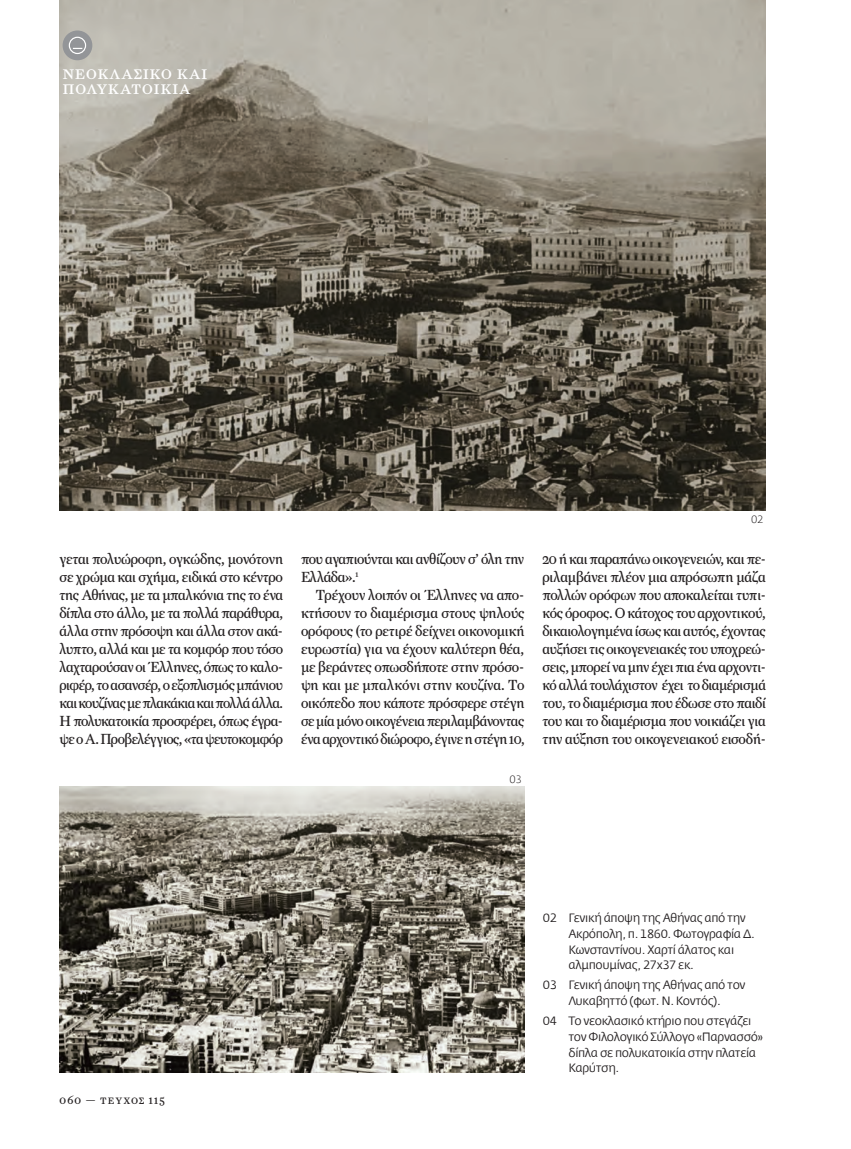
<style>
.page{position:relative;width:851px;height:1149px;background:#fff}
.page>*{position:absolute;margin:0;border:0;box-sizing:border-box;transform-origin:0 0}
.t1{font:18px/15px "Farnham Display GR";letter-spacing:.02em;color:#fff}
.t2{font:14.7px/18px "Farnham Text GR";letter-spacing:-.025em;color:#231f20;text-align:justify;scale:.96 1}
.t3{font:14.7px/18px "Farnham Text GR";letter-spacing:-.025em;color:#231f20;text-align:justify;scale:.95 1}
.t4{font:14.7px "Farnham Text GR";letter-spacing:-.025em;color:#231f20;scale:.94 1}
.t5{font:12px/15.8px "Fedra Sans Greek Book TF";letter-spacing:-.03em;color:#231f20}
.t6{font:12px "Farnham Text GR";letter-spacing:.1em;color:#231f20;scale:.96 1}
.t7{font:10.5px "Fedra Sans Greek Light TF";color:#231f20}
</style>
<div class="page">
<img style="left:60px;top:0;width:705px;height:510px">
<div style="left:63px;top:30px;width:29px;height:30px;background:#939598;border-radius:50%"></div>
<div style="left:69px;top:37px;width:17px;height:17px;border:1px solid #fff;border-radius:50%"></div>
<img style="left:60px;top:786px;width:464px;height:285px">
<p class="t1" style="left:63px;top:65px;width:146px">νεοκλασικο και πολυκατοικια</p>
<p class="t2" style="left:60px;top:550px;width:234px">γεται πολυώροφη, ογκώδης, μονότονη σε χρώμα και σχήμα, ειδικά στο κέντρο της Αθήνας, με τα μπαλκόνια της το ένα δίπλα στο άλλο, με τα πολλά παράθυρα, άλλα στην πρόσοψη και άλλα στον ακά&shy;λυπτο, αλλά και με τα κομφόρ που τόσο λαχταρούσαν οι Έλληνες, όπως το καλο&shy;ριφέρ, το ασανσέρ, ο εξοπλισμός μπάνιου και κουζίνας με πλακάκια και πολλά άλλα.<br>Η πολυκατοικία προσφέρει, όπως έγρα&shy;ψε ο Α. Προβελέγγιος, «τα ψευτοκομφόρ</p>
<p class="t3" style="left:301px;top:550px;width:236px">που αγαπιούνται και ανθίζουν σ’ όλη την</p>
<p class="t3" style="left:301px;top:568px;width:62px">Ελλάδα».<sup>1</sup></p>
<p class="t2" style="left:316px;top:586px;width:218px">Τρέχουν λοιπόν οι Έλληνες να απο-</p>
<p class="t2" style="left:301px;top:604px;width:234px">κτήσουν το διαμέρισμα στους ψηλούς</p>
<p class="t2" style="left:301px;top:622px;width:234px">ορόφους (το ρετιρέ δείχνει οικονομική</p>
<p class="t2" style="left:301px;top:640px;width:234px">ευρωστία) για να έχουν καλύτερη θέα,</p>
<p class="t2" style="left:301px;top:658px;width:234px">με βεράντες οπωσδήποτε στην πρόσο-</p>
<p class="t2" style="left:301px;top:676px;width:234px">ψη και με μπαλκόνι στην κουζίνα. Το</p>
<p class="t2" style="left:301px;top:694px;width:234px">οικόπεδο που κάποτε πρόσφερε στέγη</p>
<p class="t4" style="left:301px;top:712px;width:239px">σε μία μόνο οικογένεια περιλαμβάνοντας</p>
<p class="t4" style="left:301px;top:730px;width:239px">ένα αρχοντικό διώροφο, έγινε η στέγη 10,</p>
<p class="t7" style="left:509px;top:773px;width:14px">03</p>
<p class="t7" style="left:751px;top:514px;width:14px">02</p>
<p class="t3" style="left:542px;top:550px;width:237px">20 ή και παραπάνω οικογενειών, και πε&shy;ριλαμβάνει πλέον μια απρόσωπη μάζα πολλών ορόφων που αποκαλείται τυπι&shy;κός όροφος. Ο κάτοχος του αρχοντικού, δικαιολογημένα ίσως και αυτός, έχοντας αυξήσει τις οικογενειακές του υποχρεώ&shy;σεις, μπορεί να μην έχει πια ένα αρχοντι&shy;κό αλλά τουλάχιστον έχει το διαμέρισμά του, το διαμέρισμα που έδωσε στο παιδί του και το διαμέρισμα που νοικιάζει για την αύξηση του οικογενειακού εισοδή-</p>
<p class="t6" style="left:60px;top:1093px;width:111px">060 — τευχοσ 115</p>
<p class="t5" style="left:568px;top:910px;width:188px;text-indent:-26px">02 Γενική άποψη της Αθήνας από την<br>Ακρόπολη, π. 1860. Φωτογραφία Δ.<br>Κωνσταντίνου. Χαρτί άλατος και αλμπουμίνας, 27x37 εκ.</p>
<p class="t5" style="left:543px;top:977px;width:204px;text-align:center">03 Γενική άποψη της Αθήνας από τον<br>Λυκαβηττό (φωτ. Ν. Κοντός).</p>
<p class="t5" style="left:568px;top:1012px;width:196px;text-indent:-26px">04 Το νεοκλασικό κτήριο που στεγάζει τον Φιλολογικό Σύλλογο «Παρνασσό» δίπλα σε πολυκατοικία στην πλατεία<br>Καρύτση.</p>
</div>
